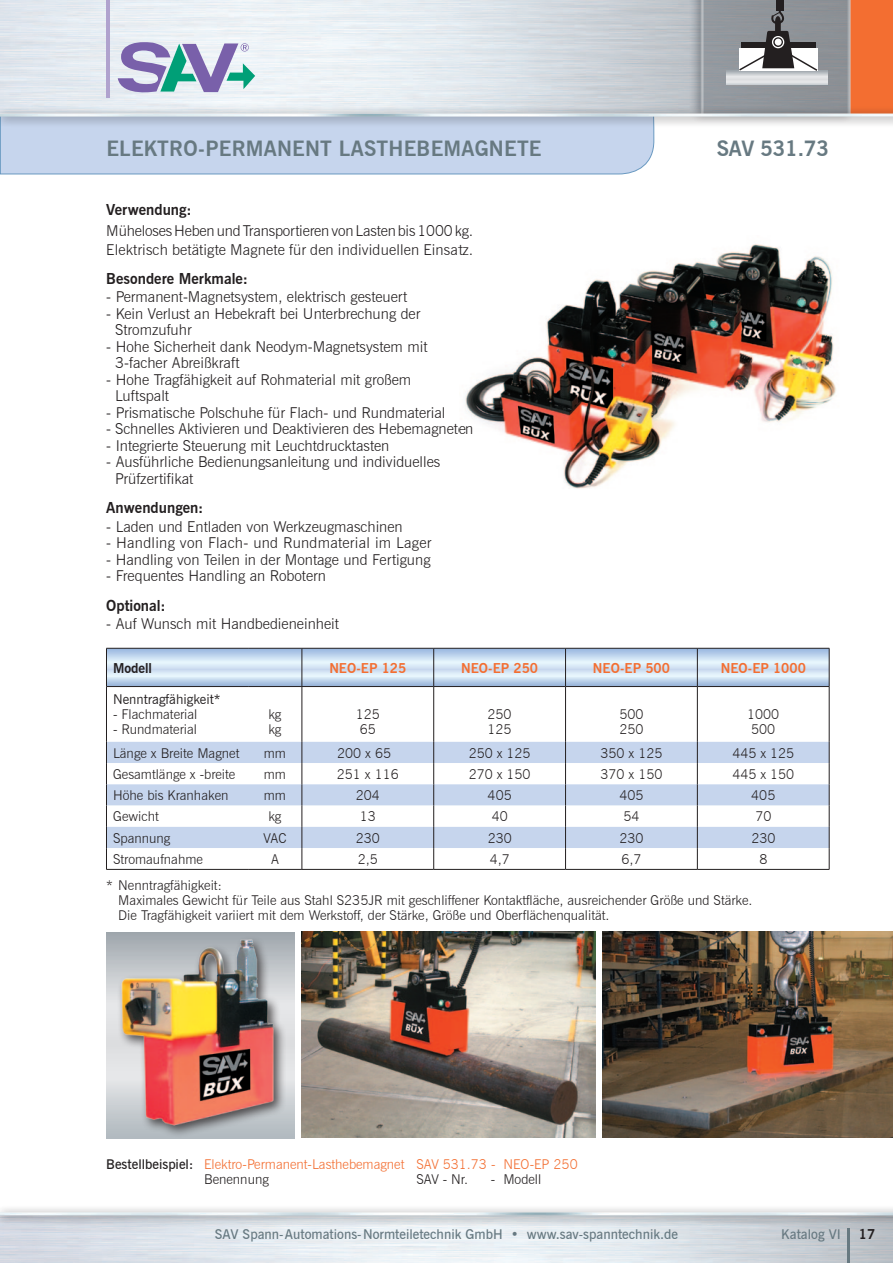
<style>
.page{position:relative;width:893px;height:1263px;background:#fff}
.page>*{position:absolute;margin:0;border:0;box-sizing:border-box;transform-origin:0 0}
.t1{font:700 21px "News Gothic BT";letter-spacing:.01em;color:#677981}
.t2{font:300 15px/16.5px "News Gothic BT";color:#231f20}
.t3{font:700 15px "News Gothic BT";color:#231f20}
.t4{font:300 15px "News Gothic BT";letter-spacing:.02em;color:#231f20}
.t5{font:300 13.5px/15px "News Gothic BT";color:#231f20}
.t6{font:300 13.5px/15px "News Gothic BT";color:#f36e31}
.t7{font:600 13.5px "News Gothic BT";color:#677981}
.t8{font:700 13.5px "News Gothic BT";color:#f36e31}
.t9{font:13.5px "News Gothic BT";color:#231f20}
.t10{font:700 13.5px "News Gothic BT";letter-spacing:-.005em;color:#231f20}
.s1{font-weight:600;color:#231f20}
.s2{color:#231f20}
</style>
<div class="page">
<img style="left:0;top:1227px;width:893px;height:36px">
<div style="left:0;top:1205px;width:893px;height:22px;background:#231f20;opacity:.6"></div>
<img style="left:0;top:1212px;width:893px;height:3px">
<hr style="left:848px;top:1228px;width:2px;height:35px;background:#677981">
<svg style="left:118px;top:42px;width:137px;height:55px"></svg>
<hr style="left:106px;top:0;width:3px;height:98px;background:#b0a2ce">
<div style="left:688px;top:0;width:167px;height:124px;background:#231f20;opacity:.75"></div>
<div style="left:702px;top:0;width:148px;height:115px;background:#90969b"></div>
<div style="left:850px;top:0;width:43px;height:116px;background:#f36e31"></div>
<svg style="left:700px;top:0;width:3px;height:106px"></svg>
<svg style="left:848px;top:0;width:2px;height:106px"></svg>
<svg style="left:726px;top:71px;width:101px;height:14px"></svg>
<svg style="left:737px;top:0;width:82px;height:72px"></svg>
<div style="left:0;top:128px;width:654px;height:47px;background:#c6d5ed"></div>
<svg style="left:106px;top:932px;width:188px;height:206px"></svg>
<img style="left:302px;top:931px;width:293px;height:206px">
<img style="left:602px;top:931px;width:291px;height:206px">
<hr style="left:106px;top:869px;width:142px;height:1px;background:#231f20">
<hr style="left:248px;top:869px;width:54px;height:1px;background:#231f20">
<hr style="left:302px;top:869px;width:132px;height:1px;background:#231f20">
<hr style="left:434px;top:869px;width:131px;height:1px;background:#231f20">
<hr style="left:565px;top:869px;width:132px;height:1px;background:#231f20">
<hr style="left:697px;top:869px;width:132px;height:1px;background:#231f20">
<svg style="left:106px;top:648px;width:724px;height:221px"></svg>
<hr style="left:106px;top:686px;width:142px;height:1px;background:#231f20">
<hr style="left:248px;top:686px;width:54px;height:1px;background:#231f20">
<hr style="left:302px;top:686px;width:132px;height:1px;background:#231f20">
<hr style="left:434px;top:686px;width:131px;height:1px;background:#231f20">
<hr style="left:565px;top:686px;width:132px;height:1px;background:#231f20">
<hr style="left:697px;top:686px;width:132px;height:1px;background:#231f20">
<div style="left:117px;top:935px;width:170px;height:203px;background:#231f20;opacity:.75"></div>
<img style="left:113px;top:937px;width:174px;height:193px">
<img style="left:465px;top:244px;width:371px;height:245px">
<div style="left:0;top:106px;width:893px;height:22px;background:#231f20;opacity:.6"></div>
<img style="left:0;top:114px;width:893px;height:3px">
<h1 class="t1" style="left:106px;top:136px;width:246px">ELEKTRO-PERMANENT last</h1>
<h1 class="t1" style="left:389px;top:136px;width:30px">hebema</h1>
<h1 class="t1" style="left:475px;top:136px;width:28px">gnete</h1>
<p class="t3" style="left:106px;top:201px;width:87px">Verwendung:</p>
<p class="t2" style="left:106px;top:221px;width:369px;line-height:18.6px">Müheloses Heben und Transportieren von Lasten bis 1000 kg.<br>Elektrisch betätigte Magnete für den individuellen Einsatz.</p>
<p class="t3" style="left:106px;top:269px;width:143px">Besondere Merkmale:</p>
<p class="t2" style="left:106px;top:289px;width:302px">- Permanent-Magnetsystem, elektrisch gesteuert</p>
<p class="t2" style="left:115px;top:305px;width:307px;text-indent:-9px">- Kein Verlust an Hebekraft bei Unterbrechung der<br>Stromzufuhr</p>
<p class="t2" style="left:115px;top:338px;width:314px;text-indent:-9px">- Hohe Sicherheit dank Neodym-Magnetsystem mit<br>3-facher Abreißkraft</p>
<p class="t2" style="left:115px;top:371px;width:298px;text-indent:-9px">- Hohe Tragfähigkeit auf Rohmaterial mit großem<br>Luftspalt</p>
<p class="t2" style="left:106px;top:404px;width:341px">- Prismatische Polschuhe für Flach- und Rundmaterial</p>
<p class="t2" style="left:106px;top:421px;width:369px">- Schnelles Aktivieren und Deaktivieren des Hebemagneten</p>
<p class="t2" style="left:106px;top:437px;width:285px">- Integrierte Steuerung mit Leuchtdrucktasten</p>
<p class="t2" style="left:115px;top:454px;width:327px;text-indent:-9px">- Ausführliche Bedienungsanleitung und individuelles<br>Prüfzertifikat</p>
<p class="t3" style="left:106px;top:499px;width:99px">Anwendungen:</p>
<p class="t2" style="left:106px;top:518px;width:298px">- Laden und Entladen von Werkzeugmaschinen</p>
<p class="t4" style="left:106px;top:534px;width:327px">- Handling von Flach- und Rundmaterial im Lager</p>
<p class="t2" style="left:106px;top:551px;width:326px">- Handling von Teilen in der Montage und Fertigung</p>
<p class="t2" style="left:106px;top:568px;width:221px">- Frequentes Handling an Robotern</p>
<p class="t3" style="left:106px;top:596px;width:61px">Optional:</p>
<p class="t2" style="left:106px;top:615px;width:234px">- Auf Wunsch mit Handbedieneinheit</p>
<h1 class="t1" style="left:717px;top:136px;width:114px">SAV 531.73</h1>
<p class="t10" style="left:113px;top:659px;width:41px">Modell</p>
<p class="t8" style="left:329px;top:659px;width:78px">NEO-EP 125</p>
<p class="t8" style="left:461px;top:659px;width:78px">NEO-EP 250</p>
<p class="t8" style="left:593px;top:659px;width:78px">NEO-EP 500</p>
<p class="t8" style="left:721px;top:659px;width:87px">NEO-EP 1000</p>
<p class="t9" style="left:113px;top:691px;width:109px">Nenntragfähigkeit*</p>
<p class="t5" style="left:113px;top:707px;width:86px">- Flachmaterial</p>
<p class="t5" style="left:113px;top:722px;width:85px">- Rundmaterial</p>
<p class="t5" style="left:268px;top:707px;width:15px">kg kg</p>
<p class="t5" style="left:356px;top:707px;width:26px">125<br>65</p>
<p class="t5" style="left:488px;top:707px;width:26px">250<br>125</p>
<p class="t5" style="left:619px;top:707px;width:26px">500<br>250</p>
<p class="t5" style="left:747px;top:707px;width:34px">1000<br>500</p>
<p class="t5" style="left:113px;top:745px;width:128px">Länge x Breite Magnet</p>
<p class="t5" style="left:264px;top:745px;width:24px">mm</p>
<p class="t5" style="left:337px;top:745px;width:55px">200 x 65</p>
<p class="t5" style="left:469px;top:745px;width:63px">250 x 125</p>
<p class="t5" style="left:600px;top:745px;width:63px">350 x 125</p>
<p class="t5" style="left:732px;top:745px;width:63px">445 x 125</p>
<p class="t5" style="left:113px;top:766px;width:124px">Gesamtlänge x -breite</p>
<p class="t5" style="left:264px;top:766px;width:24px">mm</p>
<p class="t5" style="left:337px;top:766px;width:63px">251 x 116</p>
<p class="t5" style="left:469px;top:766px;width:63px">270 x 150</p>
<p class="t5" style="left:600px;top:766px;width:63px">370 x 150</p>
<p class="t5" style="left:732px;top:766px;width:63px">445 x 150</p>
<p class="t5" style="left:113px;top:788px;width:117px">Höhe bis Kranhaken</p>
<p class="t5" style="left:264px;top:788px;width:24px">mm</p>
<p class="t5" style="left:356px;top:788px;width:26px">204</p>
<p class="t5" style="left:488px;top:788px;width:26px">405</p>
<p class="t5" style="left:619px;top:788px;width:26px">405</p>
<p class="t5" style="left:751px;top:788px;width:26px">405</p>
<p class="t5" style="left:113px;top:809px;width:47px">Gewicht</p>
<p class="t5" style="left:268px;top:809px;width:15px">kg</p>
<p class="t5" style="left:360px;top:809px;width:18px">13</p>
<p class="t5" style="left:492px;top:809px;width:18px">40</p>
<p class="t5" style="left:623px;top:809px;width:18px">54</p>
<p class="t5" style="left:755px;top:809px;width:18px">70</p>
<p class="t5" style="left:113px;top:830px;width:59px">Spannung</p>
<p class="t5" style="left:263px;top:830px;width:25px">VAC</p>
<p class="t5" style="left:356px;top:830px;width:26px">230</p>
<p class="t5" style="left:488px;top:830px;width:26px">230</p>
<p class="t5" style="left:619px;top:830px;width:26px">230</p>
<p class="t5" style="left:751px;top:830px;width:26px">230</p>
<p class="t5" style="left:113px;top:851px;width:91px">Stromaufnahme</p>
<p class="t5" style="left:271px;top:851px;width:9px">A</p>
<p class="t5" style="left:358px;top:851px;width:22px">2,5</p>
<p class="t5" style="left:490px;top:851px;width:22px">4,7</p>
<p class="t5" style="left:621px;top:851px;width:22px">6,7</p>
<p class="t5" style="left:759px;top:851px;width:10px">8</p>
<p class="t5" style="left:118px;top:877px;width:636px;text-indent:-12px">* Nenntragfähigkeit:<br>Maximales Gewicht für Teile aus Stahl S235JR mit geschliffener Kontaktfläche, ausreichender Größe und Stärke.<br>Die Tragfähigkeit variiert mit dem Werkstoff, der Stärke, Größe und Oberflächenqualität.</p>
<p class="t6" style="left:204px;top:1156px;width:375px;text-indent:-98px"><span class="s1">Bestellbeispiel:</span> Elektro-Permanent-Lasthebemagnet SAV 531.73 - NEO-EP 250<br><span class="s2">Benennung</span></p>
<p class="t5" style="left:416px;top:1171px;width:53px">SAV - Nr.</p>
<p class="t5" style="left:491px;top:1171px;width:52px">- Modell</p>
<p class="t7" style="left:215px;top:1226px;width:465px">SAV Spann-Automations-Normteiletechnik GmbH • www.sav-spanntechnik.de</p>
<p class="t7" style="left:781px;top:1226px;width:61px">Katalog VI</p>
<p class="t10" style="left:859px;top:1226px;width:18px">17</p>
</div>
